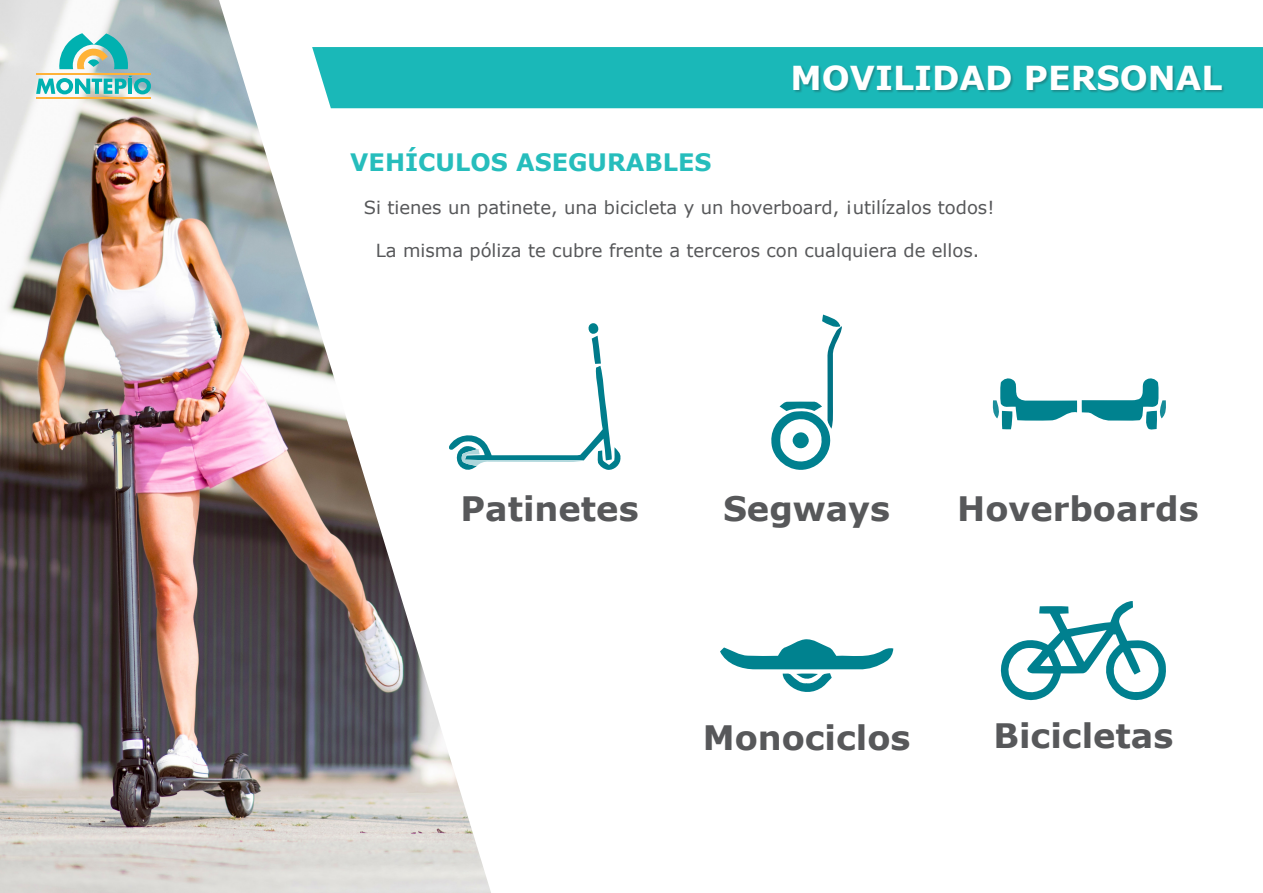
<style>
.page{position:relative;width:1263px;height:893px;background:#fff}
.page>*{position:absolute;margin:0;border:0;box-sizing:border-box;transform-origin:0 0}
.t1{font:700 33.6px "Verdana";color:#57585a}
.t2{font:700 33px "Verdana";color:#fff}
.t3{font:700 24px "Verdana";color:#26bdbc}
.t4{font:18px "Verdana";color:#57585a}
</style>
<div class="page">
<img style="left:0;top:0;width:491px;height:893px">
<div style="left:312px;top:47px;width:951px;height:61px;background:#1ab8b8"></div>
<div style="left:793px;top:66px;width:432px;height:28px;background:#231f20;opacity:.3"></div>
<svg style="left:59px;top:33px;width:70px;height:36px"></svg>
<svg style="left:36px;top:76px;width:115px;height:18px"></svg>
<hr style="left:36px;top:73px;width:115px;height:2px;background:#ffb238">
<hr style="left:36px;top:97px;width:115px;height:2px;background:#ffb238">
<svg style="left:448px;top:322px;width:173px;height:149px"></svg>
<svg style="left:771px;top:315px;width:71px;height:155px"></svg>
<svg style="left:992px;top:378px;width:174px;height:52px"></svg>
<svg style="left:720px;top:639px;width:173px;height:53px"></svg>
<svg style="left:1000px;top:601px;width:166px;height:100px"></svg>
<p class="t2" style="left:791px;top:57px;width:433px">MOVILIDAD PERSONAL</p>
<p class="t3" style="left:350px;top:147px;width:363px">VEHÍCULOS ASEGURABLES</p>
<p class="t4" style="left:364px;top:196px;width:632px">Si tienes un patinete, una bicicleta y un hoverboard, ¡utilízalos todos!</p>
<p class="t4" style="left:376px;top:239px;width:605px">La misma póliza te cubre frente a terceros con cualquiera de ellos.</p>
<p class="t1" style="left:461px;top:487px;width:179px">Patinetes</p>
<p class="t1" style="left:723px;top:487px;width:169px">Segways</p>
<p class="t1" style="left:957px;top:487px;width:243px">Hoverboards</p>
<p class="t1" style="left:703px;top:716px;width:209px">Monociclos</p>
<p class="t1" style="left:993px;top:714px;width:181px">Bicicletas</p>
</div>
